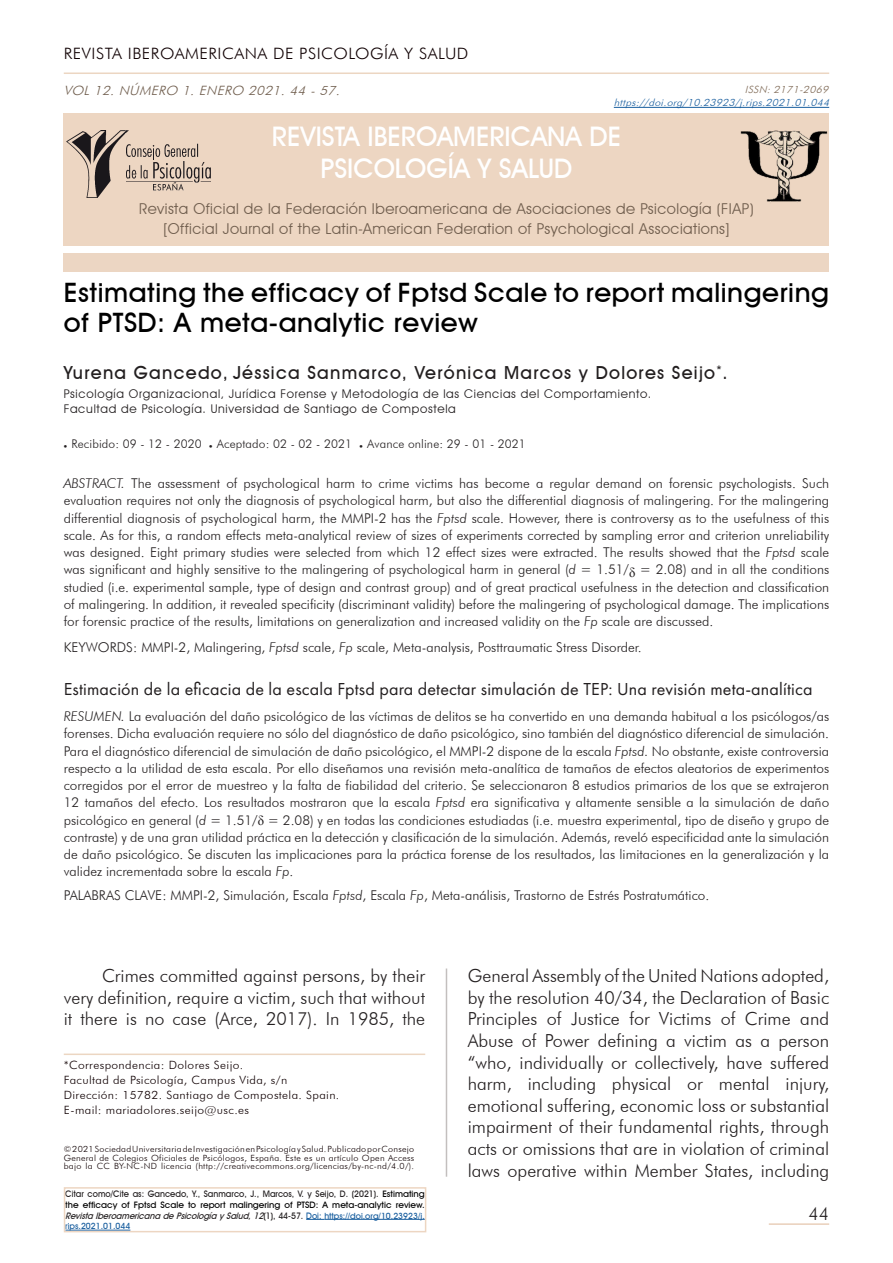
<style>
.page{position:relative;width:893px;height:1263px;background:#fff}
.page>*{position:absolute;margin:0;border:0;box-sizing:border-box;transform-origin:0 0}
.t1{font:500 27px/32.4px "Avant Garde IT Cby BT";color:#fff;text-align:center}
.Título_Artículo{font:500 26.7px/30px "Avant Garde IT Cby BT";letter-spacing:.02em;color:#000;scale:1.04 1}
.Texto_normal{font:300 18px/21.6px "Futura BT";color:#231f20;text-align:justify}
.Subtitulo_ingles_cas{font:18px "Futura PT";letter-spacing:.01em;color:#231f20}
.Nombre_Autores{font:500 18px "Avant Garde IT Cby BT";letter-spacing:.07em;color:#231f20}
.t2{font:300 15.6px "Futura BT";letter-spacing:.03em;color:#100003;scale:1.05 1}
.t3{font:15px/19.8px "Avant Garde IT Cby BT";letter-spacing:.03em;color:#705e4e;text-align:center}
.Abstract{font:300 13.5px/17.2px "Futura BT";color:#231f20;text-align:justify}
.t4{font:italic 300 12.9px "Futura BT";color:#705e4e;scale:1.05 1}
.Nombre_Autores-2{font:12px "Avant Garde IT Cby BT";letter-spacing:.06em;color:#231f20}
.Universidades{font:300 12px "Futura BT";letter-spacing:.01em;color:#231f20}
.CORRESPONDENCIA_-_LI{font:300 11.4px "Futura BT";letter-spacing:.03em;color:#100003;scale:1.05 1}
.t5{font:italic 300 10.05px "Futura BT";color:#175d9e;scale:1.05 1}
.t6{font:italic 300 10.05px "Futura BT";color:#7c6652;scale:1.05 1}
.Subtitulo{font:italic 500 9px "Avant Garde IT Cby BT";color:#231f20;scale:.96 1}
.Subtitulo-2{font:500 9px "Avant Garde IT Cby BT";color:#231f20;scale:.96 1}
.Subtitulo-3{font:500 8.85px "Avant Garde IT Cby BT";color:#000;scale:1.04 1}
.t7{font:300 8.55px/8.7px "Futura BT";letter-spacing:.03em;color:#100003;text-align:justify;scale:1.05 1}
.Subtitulo-4{font:500 8.55px "Avant Garde IT Cby BT";color:#175d9e}
.s1{font-style:italic}
.s2{font-family:"Times New Roman";font-weight:400}
.s3{font-size:8.85px;color:#000}
.s4{font-style:normal}
.s5{font-style:normal;color:#175d9e}
.s6{font-style:normal;font-size:8.55px;color:#175d9e}
</style>
<div class="page">
<hr style="left:769px;top:1223px;width:60px;height:2px;background:#e9cfba">
<hr style="left:64px;top:73px;width:765px;height:1px;background:#ecd6c2">
<div style="left:64px;top:114px;width:765px;height:132px;background:#edd6c2"></div>
<img style="left:741px;top:130px;width:87px;height:72px">
<img style="left:67px;top:131px;width:144px;height:66px">
<hr style="left:64px;top:1053px;width:361px;height:2px;background:#ecd6c2">
<hr style="left:614px;top:107px;width:215px;height:1px;background:#175d9e">
<svg style="left:306px;top:1219px;width:18px;height:1px"></svg>
<hr style="left:324px;top:1219px;width:101px;height:1px;background:#175d9e">
<div style="left:64px;top:1187px;width:362px;height:45px;border:2px solid #edd6c2"></div>
<hr style="left:446px;top:968px;width:1px;height:209px;background:#a39d9b">
<div style="left:64px;top:253px;width:765px;height:19px;background:#ecd6c3"></div>
<p class="t2" style="left:64px;top:44px;width:387px">REVISTA IBEROAMERICANA DE PSICOLOGÍA Y SALUD</p>
<p class="t4" style="left:64px;top:83px;width:268px">VOL 12. NÚMERO 1. ENERO 2021. 44 - 57.</p>
<p class="t6" style="left:745px;top:83px;width:84px">ISSN: 2171-2069</p>
<p class="t5" style="left:614px;top:97px;width:209px">https://doi.org/10.23923/j.rips.2021.01.044</p>
<h1 class="t1" style="left:272px;top:120px;width:351px">REVISTA IBEROAMERICANA DE<br>PSICOLOGÍA Y SALUD</h1>
<p class="t3" style="left:139px;top:199px;width:616px">Revista Oficial de la Federación Iberoamericana de Asociaciones de Psicología (FIAP) [Official Journal of the Latin-American Federation of Psychological Associations]</p>
<p class="Título_Artículo" style="left:64px;top:278px;width:737px">Estimating the efficacy of Fptsd Scale to report malingering of PTSD: A meta-analytic review</p>
<p class="Nombre_Autores" style="left:64px;top:362px;width:665px">Yurena Gancedo, Jéssica Sanmarco, Verónica Marcos y Dolores Seijo<sup>*</sup>.</p>
<p class="Nombre_Autores-2" style="left:64px;top:387px;width:589px">Psicología Organizacional, Jurídica Forense y Metodología de las Ciencias del Comportamiento.</p>
<p class="Nombre_Autores-2" style="left:64px;top:401px;width:394px">Facultad de Psicología. Universidad de Santiago de Compostela</p>
<p class="Universidades" style="left:64px;top:436px;width:140px">● Recibido: 09 - 12 - 2020</p>
<p class="Universidades" style="left:209px;top:436px;width:144px">● Aceptado: 02 - 02 - 2021</p>
<p class="Universidades" style="left:359px;top:436px;width:168px">● Avance online: 29 - 01 - 2021</p>
<p class="Abstract" style="left:64px;top:474px;width:767px"><span class="s1">ABSTRACT.</span> The assessment of psychological harm to crime victims has become a regular demand on forensic psychologists. Such evaluation requires not only the diagnosis of psychological harm, but also the differential diagnosis of malingering. For the malingering differential diagnosis of psychological harm, the MMPI-2 has the <span class="s1">Fptsd</span> scale. However, there is controversy as to the usefulness of this scale. As for this, a random effects meta-analytical review of sizes of experiments corrected by sampling error and criterion unreliability was designed. Eight primary studies were selected from which 12 effect sizes were extracted. The results showed that the <span class="s1">Fptsd</span> scale was significant and highly sensitive to the malingering of psychological harm in general (<span class="s1">d</span> = 1.51/<span class="s2">δ</span> = 2.08) and in all the conditions studied (i.e. experimental sample, type of design and contrast group) and of great practical usefulness in the detection and classification of malingering. In addition, it revealed specificity (discriminant validity) before the malingering of psychological damage. The implications for forensic practice of the results, limitations on generalization and increased validity on the <span class="s1">Fp</span> scale are discussed.</p>
<p class="Abstract" style="left:64px;top:639px;width:579px">KEYWORDS: MMPI-2, Malingering, <span class="s1">Fptsd</span> scale, <span class="s1">Fp</span> scale, Meta-analysis, Posttraumatic Stress Disorder.</p>
<p class="Subtitulo_ingles_cas" style="left:64px;top:678px;width:750px">Estimación de la eficacia de la escala Fptsd para detectar simulación de TEP: Una revisión meta-analítica</p>
<p class="Abstract" style="left:64px;top:708px;width:767px"><span class="s1">RESUMEN.</span> La evaluación del daño psicológico de las víctimas de delitos se ha convertido en una demanda habitual a los psicólogos/as forenses. Dicha evaluación requiere no sólo del diagnóstico de daño psicológico, sino también del diagnóstico diferencial de simulación.<br>Para el diagnóstico diferencial de simulación de daño psicológico, el MMPI-2 dispone de la escala <span class="s1">Fptsd.</span> No obstante, existe controversia respecto a la utilidad de esta escala. Por ello diseñamos una revisión meta-analítica de tamaños de efectos aleatorios de experimentos corregidos por el error de muestreo y la falta de fiabilidad del criterio. Se seleccionaron 8 estudios primarios de los que se extrajeron 12 tamaños del efecto. Los resultados mostraron que la escala <span class="s1">Fptsd</span> era significativa y altamente sensible a la simulación de daño psicológico en general (<span class="s1">d</span> = 1.51/<span class="s2">δ</span> = 2.08) y en todas las condiciones estudiadas (i.e. muestra experimental, tipo de diseño y grupo de contraste) y de una gran utilidad práctica en la detección y clasificación de la simulación. Además, reveló especificidad ante la simulación de daño psicológico. Se discuten las implicaciones para la práctica forense de los resultados, las limitaciones en la generalización y la validez incrementada sobre la escala <span class="s1">Fp</span>.</p>
<p class="Abstract" style="left:64px;top:886px;width:647px">PALABRAS CLAVE: MMPI-2, Simulación, Escala <span class="s1">Fptsd</span>, Escala <span class="s1">Fp</span>, Meta-análisis, Trastorno de Estrés Postratumático.</p>
<p class="Texto_normal" style="left:64px;top:965px;width:363px;text-indent:38px">Crimes committed against persons, by their very definition, require a victim, such that without it there is no case (Arce, 2017). In 1985, the</p>
<p class="Texto_normal" style="left:468px;top:965px;width:363px">General Assembly of the United Nations adopted, by the resolution 40/34, the Declaration of Basic Principles of Justice for Victims of Crime and Abuse of Power defining a victim as a person “who, individually or collectively, have suffered harm, including physical or mental injury, emotional suffering, economic loss or substantial impairment of their fundamental rights, through acts or omissions that are in violation of criminal laws operative within Member States, including</p>
<p class="CORRESPONDENCIA_-_LI" style="left:64px;top:1058px;width:172px">*Correspondencia: Dolores Seijo.</p>
<p class="CORRESPONDENCIA_-_LI" style="left:64px;top:1073px;width:214px">Facultad de Psicología, Campus Vida, s/n</p>
<p class="CORRESPONDENCIA_-_LI" style="left:64px;top:1088px;width:264px">Dirección: 15782. Santiago de Compostela. Spain.</p>
<p class="CORRESPONDENCIA_-_LI" style="left:64px;top:1103px;width:178px">E-mail: mariadolores.seijo@usc.es</p>
<p class="t7" style="left:64px;top:1144px;width:335px">© 2021 Sociedad Universitaria de Investigación en Psicología y Salud. Publicado por Consejo General de Colegios Oficiales de Psicólogos, España. Este es un artículo Open Access bajo la CC BY-NC-ND licencia (http://creativecommons.org/licencias/by-nc-nd/4.0/).</p>
<p class="Subtitulo-2" style="left:65px;top:1188px;width:376px">Citar como/Cite as: Gancedo, Y., Sanmarco, J., Marcos, V. y Seijo, D. (2021). <span class="s3">Estimating</span></p>
<p class="Subtitulo-3" style="left:65px;top:1199px;width:347px">the efficacy of Fptsd Scale to report malingering of PTSD: A meta-analytic review.</p>
<p class="Subtitulo" style="left:65px;top:1210px;width:376px">Revista Iberoamericana dePsicología ySalud,12<span class="s4">(1), 44-57.</span> <span class="s5">Doi:</span> <span class="s6">https://doi.org/10.23923/j.</span></p>
<p class="Subtitulo-4" style="left:65px;top:1221px;width:67px">rips.2021.01.044</p>
<h3 class="Texto_normal" style="left:808px;top:1203px;width:22px">44</h3>
</div>
